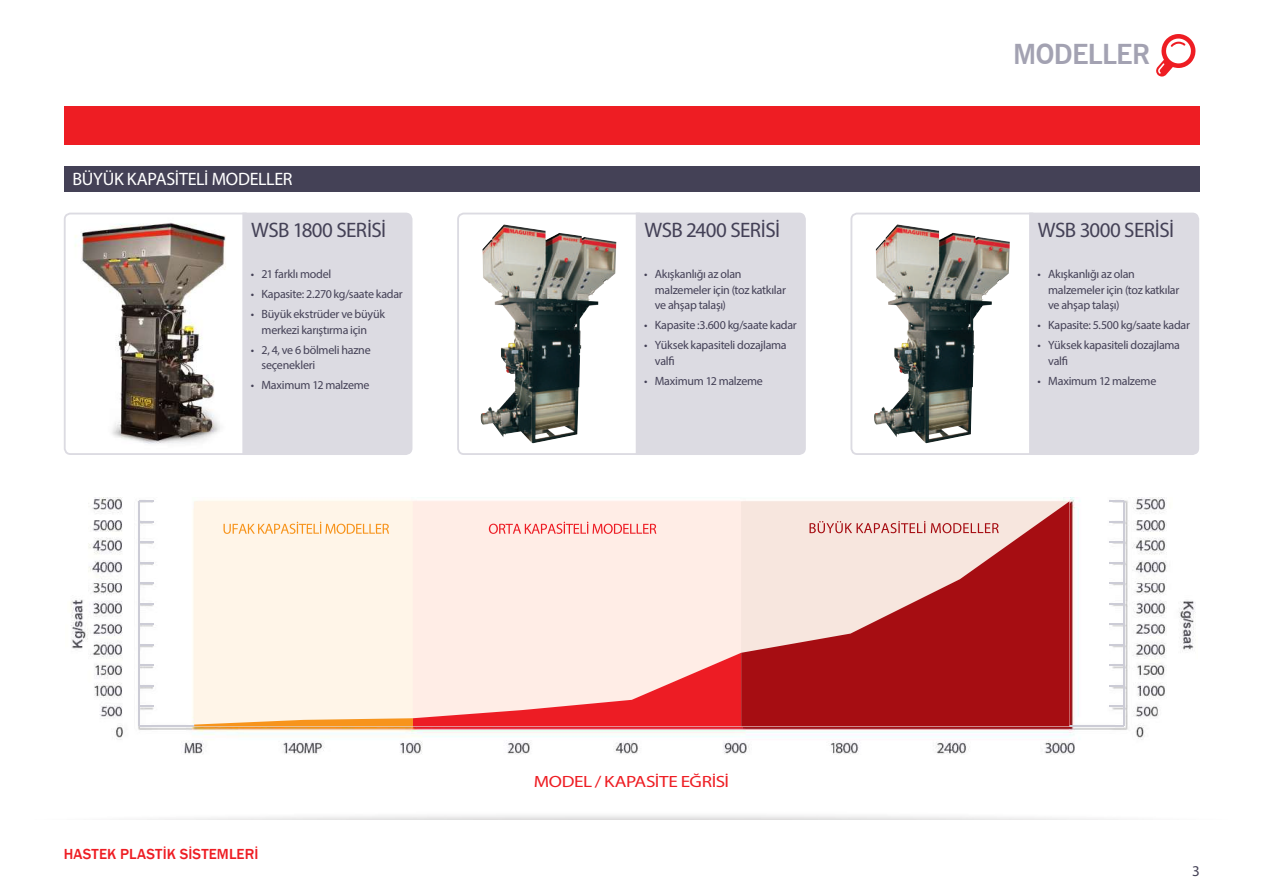
<style>
.page{position:relative;width:1263px;height:893px;background:#fff}
.page>*{position:absolute;margin:0;border:0;box-sizing:border-box;transform-origin:0 0}
.t1{font:700 27.45px "News Gothic BT";letter-spacing:-.025em;color:#a3a2b2}
.t2{font:21px "Myriad Pro";letter-spacing:-.025em;color:#444156}
.t3{font:21px "Myriad Pro";letter-spacing:-.025em;color:#434056}
.t4{font:18px "Myriad Pro";letter-spacing:-.02em;color:#fff}
.t5{font:16.35px "Myriad Pro";letter-spacing:-.02em;color:#ee1d23;scale:1.18 1}
.t6{font:500 15px "Franklin Gothic";letter-spacing:.01em;color:#ee1d23}
.t7{font:15px "Myriad Pro";color:#444156}
.t8{font:12px/15.8px "Myriad Pro";letter-spacing:-.025em;color:#444156}
.t9{font:12px/15.8px "Myriad Pro";letter-spacing:-.025em;color:#434056}
</style>
<div class="page">
<div style="left:3px;top:811px;width:1257px;height:49px;background:#231f20;opacity:.75"></div>
<div style="left:0;top:821px;width:1263px;height:72px;background:#fff"></div>
<svg style="left:1156px;top:34px;width:39px;height:43px"></svg>
<div style="left:64px;top:106px;width:1135px;height:39px;background:#ee1d23"></div>
<div style="left:64px;top:166px;width:1135px;height:25px;background:#444156"></div>
<svg style="left:458px;top:213px;width:348px;height:242px"></svg>
<svg style="left:851px;top:213px;width:348px;height:242px"></svg>
<svg style="left:65px;top:213px;width:347px;height:242px"></svg>
<img style="left:70px;top:498px;width:1126px;height:257px">
<hr style="left:139px;top:726px;width:985px;height:1px;background:#ccccd6">
<hr style="left:139px;top:501px;width:1px;height:225px;background:#ccccd6">
<svg style="left:140px;top:705px;width:14px;height:2px"></svg>
<svg style="left:140px;top:685px;width:14px;height:1px"></svg>
<svg style="left:140px;top:664px;width:14px;height:2px"></svg>
<svg style="left:140px;top:644px;width:14px;height:1px"></svg>
<svg style="left:140px;top:623px;width:14px;height:2px"></svg>
<svg style="left:140px;top:603px;width:14px;height:1px"></svg>
<svg style="left:140px;top:582px;width:14px;height:2px"></svg>
<svg style="left:140px;top:562px;width:14px;height:1px"></svg>
<svg style="left:140px;top:542px;width:14px;height:1px"></svg>
<svg style="left:140px;top:521px;width:14px;height:2px"></svg>
<svg style="left:140px;top:501px;width:14px;height:1px"></svg>
<hr style="left:1123px;top:501px;width:2px;height:225px;background:#ccccd6">
<svg style="left:1110px;top:705px;width:13px;height:2px"></svg>
<svg style="left:1110px;top:685px;width:13px;height:1px"></svg>
<svg style="left:1110px;top:664px;width:13px;height:2px"></svg>
<svg style="left:1110px;top:644px;width:13px;height:1px"></svg>
<svg style="left:1110px;top:623px;width:13px;height:2px"></svg>
<svg style="left:1110px;top:603px;width:13px;height:1px"></svg>
<svg style="left:1110px;top:582px;width:13px;height:2px"></svg>
<svg style="left:1110px;top:562px;width:13px;height:1px"></svg>
<svg style="left:1110px;top:542px;width:13px;height:1px"></svg>
<svg style="left:1110px;top:521px;width:13px;height:2px"></svg>
<svg style="left:1110px;top:501px;width:13px;height:1px"></svg>
<div style="left:194px;top:501px;width:219px;height:152px;background:#fff5e8"></div>
<svg style="left:223px;top:522px;width:166px;height:12px;background:#fcd9ae"></svg>
<div style="left:413px;top:501px;width:328px;height:152px;background:#ffede6"></div>
<svg style="left:194px;top:653px;width:547px;height:73px;background:#fabeb4"></svg>
<svg style="left:489px;top:522px;width:167px;height:12px;background:#f9b2af"></svg>
<svg style="left:741px;top:501px;width:328px;height:225px;background:#c76565"></svg>
<svg style="left:809px;top:521px;width:116px;height:12px"></svg>
<svg style="left:931px;top:523px;width:68px;height:10px"></svg>
<h3 class="t4" style="left:72px;top:168px;width:221px">BÜYÜK KAPASİTELİ MODELLER</h3>
<h2 class="t2" style="left:251px;top:217px;width:137px">WSB 1800 SERİSİ</h2>
<p class="t8" style="left:251px;top:266px;width:82px">• 21 farklı model</p>
<p class="t8" style="left:251px;top:286px;width:153px">• Kapasite: 2.270 kg/saate kadar</p>
<p class="t8" style="left:261px;top:306px;width:125px;text-indent:-11px">• Büyük ekstrüder ve büyük merkezi karıştırma için</p>
<p class="t8" style="left:261px;top:342px;width:111px;text-indent:-11px">• 2, 4, ve 6 bölmeli hazne seçenekleri</p>
<p class="t8" style="left:251px;top:377px;width:120px">• Maximum 12 malzeme</p>
<h2 class="t3" style="left:644px;top:217px;width:137px">WSB 2400 SERİSİ</h2>
<p class="t9" style="left:655px;top:266px;width:133px;text-indent:-11px">• Akışkanlığı az olan malzemeler için (toz katkılar ve ahşap talaşı)</p>
<p class="t9" style="left:644px;top:317px;width:154px">• Kapasite :3.600 kg/saate kadar</p>
<p class="t9" style="left:655px;top:337px;width:133px;text-indent:-11px">• Yüksek kapasiteli dozajlama valfi</p>
<p class="t9" style="left:644px;top:373px;width:120px">• Maximum 12 malzeme</p>
<p class="t6" style="left:64px;top:845px;width:196px">HASTEK PLASTİK SİSTEMLERİ</p>
<h3 class="t5" style="left:534px;top:771px;width:167px">MODEL / KAPASİTE EĞRİSİ</h3>
<h1 class="t1" style="left:1013px;top:38px;width:139px">MODELLER</h1>
<h2 class="t2" style="left:1038px;top:217px;width:138px">WSB 3000 SERİSİ</h2>
<p class="t8" style="left:1048px;top:266px;width:133px;text-indent:-11px">• Akışkanlığı az olan malzemeler için (toz katkılar ve ahşap talaşı)</p>
<p class="t8" style="left:1037px;top:317px;width:154px">• Kapasite: 5.500 kg/saate kadar</p>
<p class="t8" style="left:1048px;top:337px;width:133px;text-indent:-11px">• Yüksek kapasiteli dozajlama valfi</p>
<p class="t8" style="left:1037px;top:373px;width:120px">• Maximum 12 malzeme</p>
<p class="t7" style="left:1192px;top:862px;width:9px">3</p>
</div>
